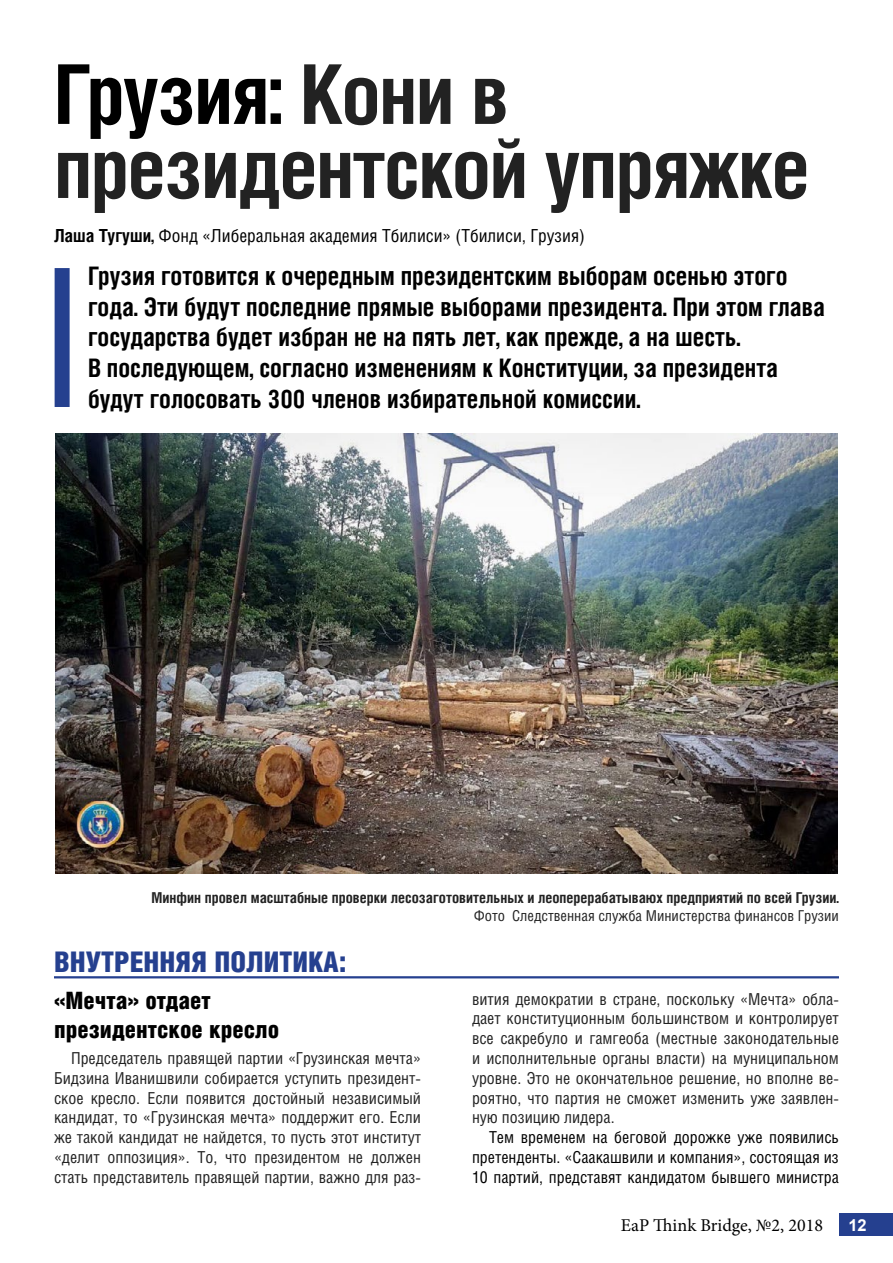
<style>
.page{position:relative;width:893px;height:1263px;background:#fff}
.page>*{position:absolute;margin:0;border:0;box-sizing:border-box;transform-origin:0 0}
.t1{font:700 82.5px/74.1px "Helios Cond";letter-spacing:-.02em;color:#222}
.t2{font:900 28.5px "Helios Cond";color:#25408f}
.t3{font:700 25.5px/30.6px "Helios Cond";color:#000}
.t4{font:900 24px/28.8px "Helios Cond";color:#000}
.t5{font:18px "Helios Cond";color:#000}
.t6{font:18px "Minion Pro";color:#000}
.t7{font:16.5px/19.8px "Helios Cond";color:#222;text-align:justify}
.t8{font:16.5px/19.8px "Helios Cond";color:#000;text-align:justify}
.t9{font:700 16.5px "Arial";color:#fff}
.t10{font:700 15px "Helios Cond";color:#222}
.t11{font:15px "Helios Cond";color:#222}
.s1{color:#000}
.s2{font-weight:700}
</style>
<div class="page">
<div style="left:840px;top:1213px;width:53px;height:23px;background:#25408f"></div>
<hr style="left:54px;top:976px;width:785px;height:2px;background:#25408f">
<img style="left:56px;top:433px;width:781px;height:440px">
<div style="left:55px;top:268px;width:15px;height:139px;background:#25408f"></div>
<h1 class="t1" style="left:54px;top:55px;width:757px"><span class="s1">Грузия:</span> Кони в президентской упряжке</h1>
<p class="t5" style="left:54px;top:225px;width:532px"><span class="s2">Лаша Тугуши,</span> Фонд «Либеральная академия Тбилиси» (Тбилиси, Грузия)</p>
<p class="t3" style="left:88px;top:260px;width:738px">Грузия готовится к очередным президентским выборам осенью этого года. Эти будут последние прямые выборами президента. При этом глава государства будет избран не на пять лет, как прежде, а на шесть.<br>В последующем, согласно изменениям к Конституции, за президента будут голосовать 300 членов избирательной комиссии.</p>
<p class="t10" style="left:152px;top:888px;width:689px">Минфин провел масштабные проверки лесозаготовительных и леоперерабатываюх предприятий по всей Грузии.</p>
<p class="t11" style="left:474px;top:906px;width:367px">Фото Следственная служба Министерства финансов Грузии</p>
<h2 class="t2" style="left:54px;top:945px;width:294px">Внутренняя политика:</h2>
<h3 class="t4" style="left:54px;top:986px;width:227px">«Мечта» отдает президентское кресло</h3>
<p class="t7" style="left:54px;top:1048px;width:368px;text-indent:17px">Председатель правящей партии «Грузинская мечта» Бидзина Иванишвили собирается уступить президент&shy;ское кресло. Если появится достойный независимый кандидат, то «Грузинская мечта» поддержит его. Если же такой кандидат не найдется, то пусть этот институт «делит оппозиция». То, что президентом не должен стать представитель правящей партии, важно для раз-</p>
<p class="t7" style="left:472px;top:988px;width:368px">вития демократии в стране, поскольку «Мечта» обла&shy;дает конституционным большинством и контролирует все сакребуло и гамгеоба (местные законодательные и исполнительные органы власти) на муниципальном уровне. Это не окончательное решение, но вполне ве&shy;роятно, что партия не сможет изменить уже заявлен&shy;ную позицию лидера.</p>
<p class="t8" style="left:472px;top:1127px;width:368px;text-indent:17px">Тем временем на беговой дорожке уже появились претенденты. «Саакашвили и компания», состоящая из 10 партий, представят кандидатом бывшего министра</p>
<p class="t6" style="left:621px;top:1213px;width:204px">EaP Think Bridge, №2, 2018</p>
<p class="t9" style="left:848px;top:1214px;width:20px">12</p>
</div>
